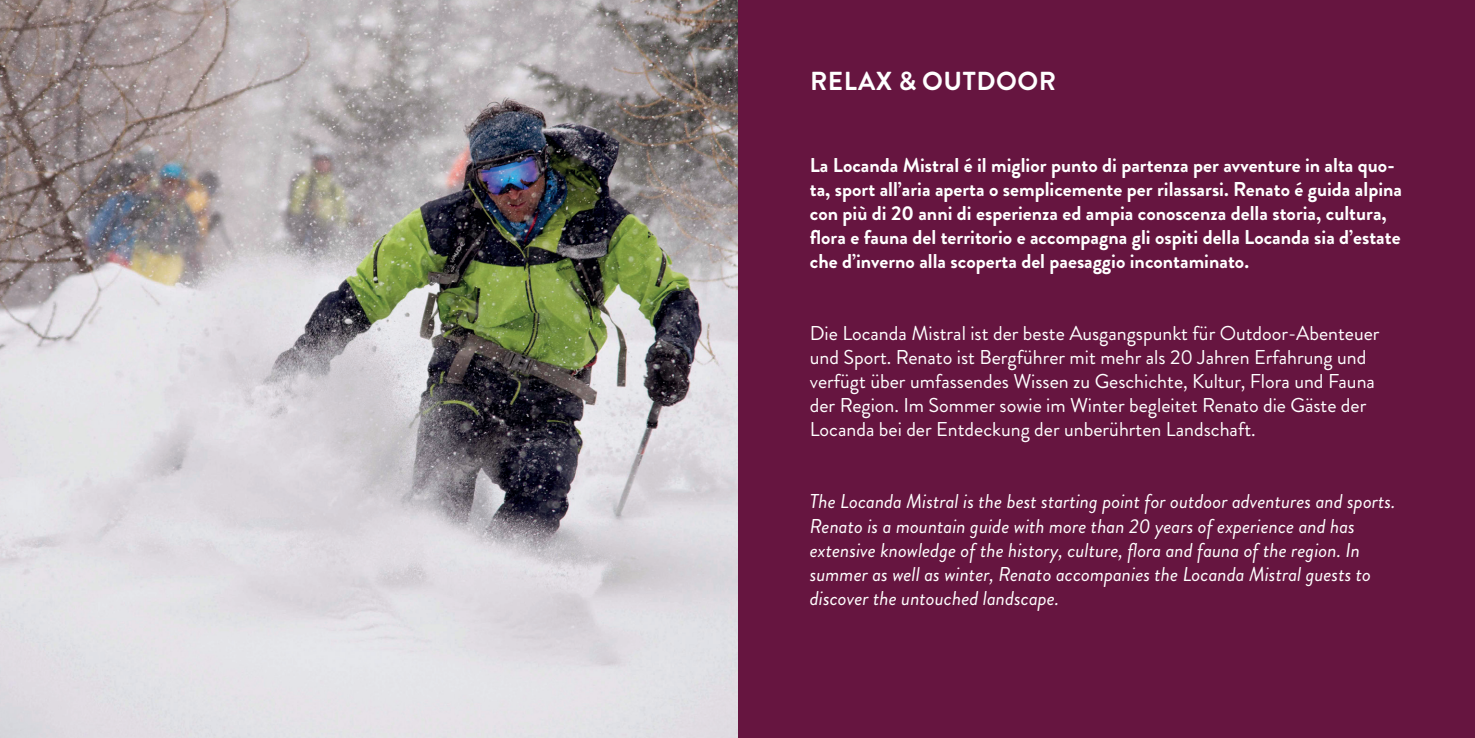
<style>
.page{position:relative;width:1475px;height:738px;background:#fff}
.page>*{position:absolute;margin:0;border:0;box-sizing:border-box;transform-origin:0 0}
.t1{font:700 26px "Brandon Grotesque";letter-spacing:.02em;color:#fff}
.t2{font:700 20px/24px "Brandon Grotesque";color:#fff}
.t3{font:italic 20px/24px "Brandon Grotesque";color:#fff}
.t4{font:20px/24px "Brandon Grotesque";color:#fff}
</style>
<div class="page">
<div style="left:737px;top:0;width:737px;height:737px;background:#661540"></div>
<img style="left:0;top:0;width:737px;height:737px">
<p class="t1" style="left:809px;top:63px;width:247px">RELAX &amp; OUTDOOR</p>
<p class="t2" style="left:809px;top:153px;width:593px">La Locanda Mistral é il miglior punto di partenza per avventure in alta quo&shy;ta, sport all’aria aperta o semplicemente per rilassarsi. Renato é guida alpina con più di 20 anni di esperienza ed ampia conoscenza della storia, cultura, flora e fauna del territorio e accompagna gli ospiti della Locanda sia d’estate che d’inverno alla scoperta del paesaggio incontaminato.</p>
<p class="t4" style="left:809px;top:321px;width:571px">Die Locanda Mistral ist der beste Ausgangspunkt für Outdoor-Abenteuer und Sport. Renato ist Bergführer mit mehr als 20 Jahren Erfahrung und verfügt über umfassendes Wissen zu Geschichte, Kultur, Flora und Fauna der Region. Im Sommer sowie im Winter begleitet Renato die Gäste der Locanda bei der Entdeckung der unberührten Landschaft.</p>
<p class="t3" style="left:809px;top:489px;width:587px">The Locanda Mistral is the best starting point for outdoor adventures and sports.<br>Renato is a mountain guide with more than 20 years of experience and has extensive knowledge of the history, culture, flora and fauna of the region. In summer as well as winter, Renato accompanies the Locanda Mistral guests to discover the untouched landscape.</p>
</div>
